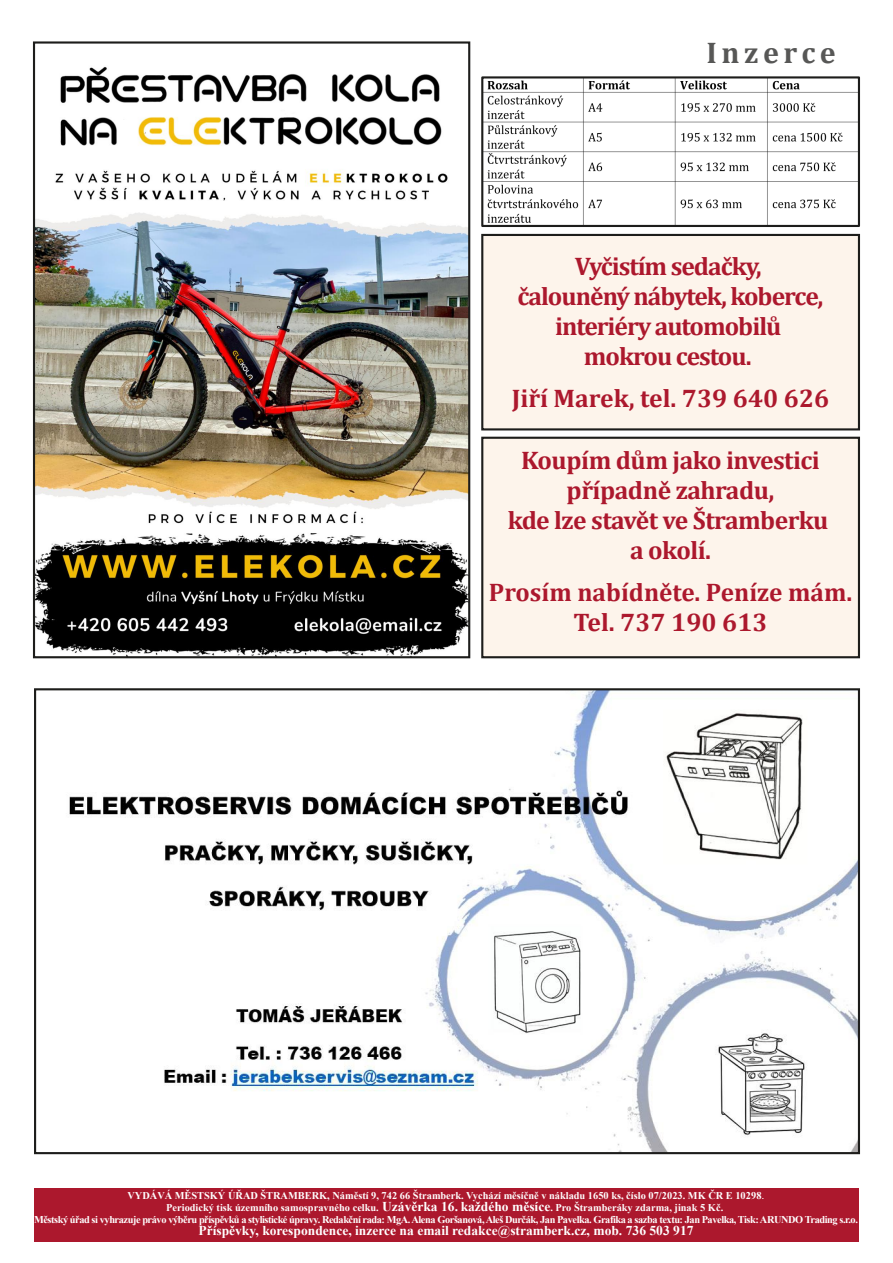
<style>
.page{position:relative;width:893px;height:1263px;background:#fff}
.page>*{position:absolute;margin:0;border:0;box-sizing:border-box;transform-origin:0 0}
.t1{font:700 30px "Cambria";letter-spacing:.15em;color:#575756}
.t2{font:700 25.5px/30px "Cambria";letter-spacing:-.04em;color:#ac182d;text-align:center}
.t3{font:700 25.5px/30px "Cambria";letter-spacing:-.02em;color:#ac182d;text-align:center}
.t4{font:700 25.5px/30px "Cambria";color:#ac182d;text-align:center}
.t5{font:700 13.5px "Times New Roman";color:#fff}
.t6{font:700 10.35px/12px "Times New Roman";letter-spacing:-.005em;color:#fff;text-align:center}
.s1{font-family:"Arial";font-weight:400;font-size:10.2px}
.s2{font-size:13.5px}
</style>
<div class="page">
<div style="left:34px;top:1188px;width:825px;height:54px;background:#ac182d"></div>
<img style="left:484px;top:79px;width:373px;height:145px">
<div style="left:481px;top:76px;width:379px;height:151px;border:2px solid #1d1d1b"></div>
<img style="left:69px;top:691px;width:788px;height:460px">
<div style="left:34px;top:688px;width:826px;height:466px;border:2px solid #1d1d1b"></div>
<div style="left:482px;top:438px;width:377px;height:219px;background:#fdf4eb"></div>
<div style="left:481px;top:437px;width:379px;height:221px;border:2px solid #1d1d1b"></div>
<div style="left:482px;top:235px;width:377px;height:194px;background:#fdf4eb"></div>
<div style="left:481px;top:234px;width:379px;height:196px;border:2px solid #1d1d1b"></div>
<img style="left:36px;top:67px;width:431px;height:588px">
<div style="left:33px;top:41px;width:437px;height:617px;border:2px solid #1d1d1b"></div>
<h1 class="t1" style="left:707px;top:34px;width:131px">Inzerce</h1>
<h2 class="t2" style="left:518px;top:251px;width:307px">Vyčistím sedačky,<br>čalouněný nábytek, koberce, interiéry automobilů mokrou cestou.</h2>
<h2 class="t4" style="left:512px;top:383px;width:319px">Jiří Marek, tel. 739 640 626</h2>
<h2 class="t3" style="left:508px;top:444px;width:322px">Koupím dům jako investici případně zahradu,<br>kde lze stavět ve Štramberku a okolí.</h2>
<h2 class="t4" style="left:489px;top:576px;width:365px">Prosím nabídněte. Peníze mám.<br>Tel. 737 190 613</h2>
<p class="t6" style="left:34px;top:1189px;width:825px">VYDÁVÁ MĚSTSKÝ ÚŘAD ŠTRAMBERK, Náměstí 9, 742 66 Štramberk. Vychází měsíčně v nákladu 1650 ks, číslo 07/2023. MK ČR E 10298<span class="s1">.<br></span>Periodický tisk územního samospravného celku. <span class="s2">Uzávěrka 16. každého měsíce</span>. Pro Štramberáky zdarma, jinak 5 Kč.<br>Městský úřad si vyhrazuje právo výběru příspěvků a stylistické úpravy. Redakční rada: MgA.Alena Goršanová,Aleš Durčák, Jan Pavelka. Grafika a sazba textu: Jan Pavelka, Tisk:ARUNDO Trading s.r.o.</p>
<h3 class="t5" style="left:198px;top:1223px;width:497px">Příspěvky, korespondence, inzerce na email redakce@stramberk.cz, mob. 736 503 917</h3>
</div>
